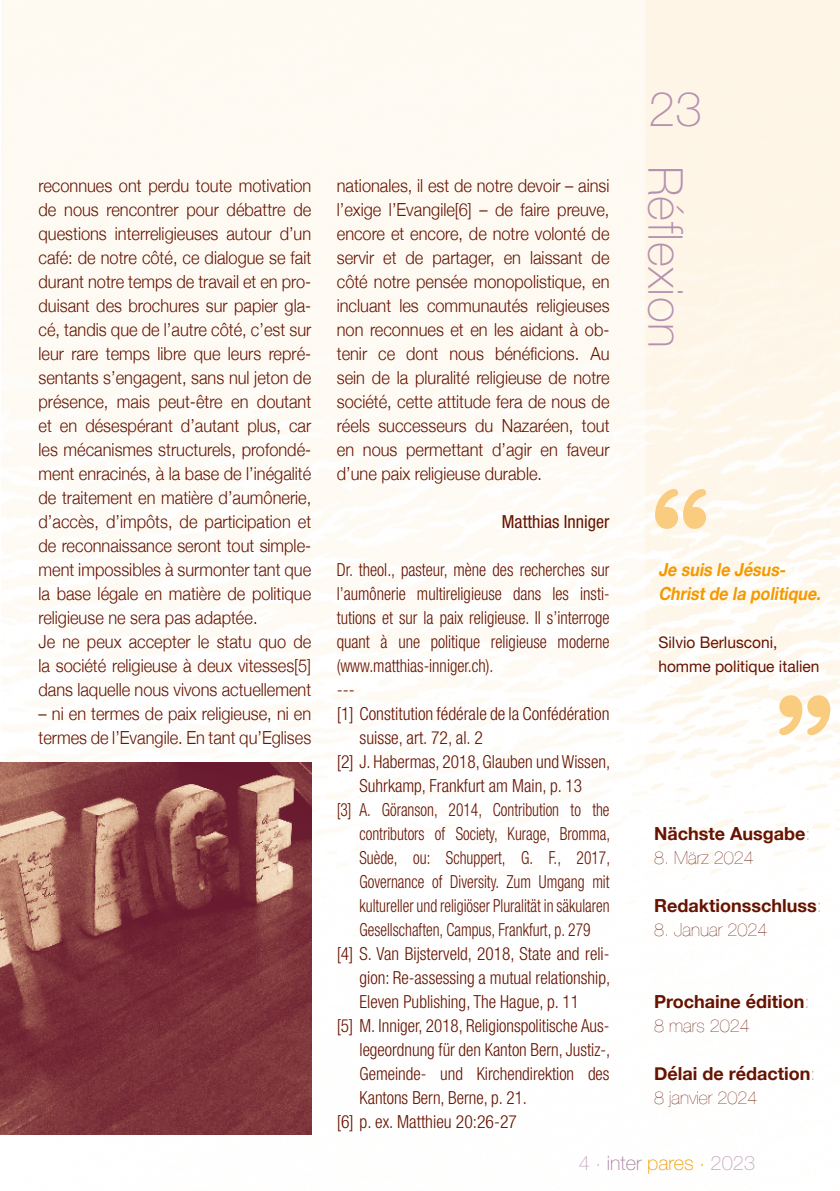
<style>
.page{position:relative;width:840px;height:1191px;background:#fff}
.page>*{position:absolute;margin:0;border:0;box-sizing:border-box;transform-origin:0 0}
.t1{font:700 condensed 144px "Helvetica Rounded";color:#f9cc80}
.t2{font:100 48px "Helvetica Neue";letter-spacing:.005em;color:#b590af}
.t3{font:100 20px "Helvetica Neue";color:#c4a6bf}
.t4{font:300 18px/24px "Helvetica Neue";color:#661300;scale:.91 1}
.t5{font:300 condensed 18px "Helvetica Neue";color:#661300;scale:.86 1}
.t6{font:300 condensed 18px "Helvetica Neue";color:#661300;scale:.92 1}
.t7{font:300 condensed 18px "Helvetica Neue";color:#661300;scale:.96 1}
.t8{font:300 condensed 18px "Helvetica Neue";color:#661300;scale:.95 1}
.t9{font:300 condensed 18px "Helvetica Neue";color:#661300}
.t10{font:700 18px/24px "Helvetica Neue";color:#661300}
.t11{font:italic 700 18px/24px "Helvetica Neue";color:#f39900;scale:.89 1}
.t12{font:200 18px "Helvetica Neue";color:#661300}
.t13{font:condensed 18px "Helvetica Neue";color:#661300}
.t14{font:16px/24px "Helvetica Neue";color:#661300}
.s1{font-weight:200}
.s2{color:#a6799f}
.s3{color:#f39900}
</style>
<div class="page">
<img style="left:0;top:0;width:839px;height:1168px">
<img style="left:0;top:763px;width:311px;height:371px">
<p class="t4" style="left:38px;top:173px;width:301px">reconnues ont perdu toute motivation de nous rencontrer pour débattre de questions interreligieuses autour d’un café: de notre côté, ce dialogue se fait durant notre temps de travail et en pro&shy;duisant des brochures sur papier gla&shy;cé, tandis que de l’autre côté, c’est sur leur rare temps libre que leurs repré&shy;sentants s’engagent, sans nul jeton de présence, mais peut-être en doutant et en désespérant d’autant plus, car les mécanismes structurels, profondé&shy;ment enracinés, à la base de l’inégalité de traitement en matière d’aumônerie, d’accès, d’impôts, de participation et de reconnaissance seront tout simple&shy;ment impossibles à surmonter tant que la base légale en matière de politique religieuse ne sera pas adaptée.<br>Je ne peux accepter le statu quo de la société religieuse à deux vitesses[5] dans laquelle nous vivons actuellement</p>
<p class="t4" style="left:38px;top:701px;width:301px">– ni en termes de paix religieuse, ni en termes de l’Evangile. En tant qu’Eglises</p>
<p class="t4" style="left:336px;top:173px;width:301px;text-align:justify">nationales, il est de notre devoir – ainsi l’exige l’Evangile[6] – de faire preuve, encore et encore, de notre volonté de servir et de partager, en laissant de côté notre pensée monopolistique, en incluant les communautés religieuses non reconnues et en les aidant à ob&shy;tenir ce dont nous bénéficions. Au sein de la pluralité religieuse de notre société, cette attitude fera de nous de réels successeurs du Nazaréen, tout en nous permettant d’agir en faveur d’une paix religieuse durable.</p>
<p class="t13" style="left:501px;top:511px;width:109px">Matthias Inniger</p>
<p class="t6" style="left:336px;top:559px;width:298px">Dr. theol., pasteur, mène des recherches sur</p>
<p class="t6" style="left:336px;top:583px;width:298px">l’aumônerie multireligieuse dans les insti-</p>
<p class="t6" style="left:336px;top:607px;width:298px">tutions et sur la paix religieuse. Il s’interroge</p>
<p class="t6" style="left:336px;top:631px;width:298px">quant à une politique religieuse moderne</p>
<p class="t6" style="left:336px;top:655px;width:172px">(www.matthias-inniger.ch).</p>
<p class="t9" style="left:336px;top:679px;width:19px">---</p>
<p class="t9" style="left:336px;top:703px;width:274px">[1] Constitution fédérale de la Confédération</p>
<p class="t9" style="left:359px;top:727px;width:125px">suisse, art. 72, al. 2</p>
<p class="t9" style="left:336px;top:751px;width:275px">[2] J. Habermas, 2018, Glauben und Wissen,</p>
<p class="t7" style="left:359px;top:775px;width:233px">Suhrkamp, Frankfurt am Main, p. 13</p>
<p class="t5" style="left:336px;top:799px;width:318px">[3] A. Göranson, 2014, Contribution to the</p>
<p class="t5" style="left:359px;top:823px;width:293px">contributors of Society, Kurage, Bromma,</p>
<p class="t5" style="left:359px;top:847px;width:293px">Suède, ou: Schuppert, G. F., 2017,</p>
<p class="t5" style="left:359px;top:871px;width:292px">Governance of Diversity. Zum Umgang mit</p>
<p class="t5" style="left:359px;top:895px;width:292px">kultureller und religiöser Pluralität in säkularen</p>
<p class="t5" style="left:359px;top:919px;width:270px">Gesellschaften, Campus, Frankfurt, p. 279</p>
<p class="t7" style="left:336px;top:943px;width:285px">[4] S. Van Bijsterveld, 2018, State and reli-</p>
<p class="t7" style="left:359px;top:967px;width:262px">gion: Re-assessing a mutual relationship,</p>
<p class="t7" style="left:359px;top:991px;width:230px">Eleven Publishing, The Hague, p. 11</p>
<p class="t8" style="left:336px;top:1015px;width:288px">[5] M. Inniger, 2018, Religionspolitische Aus-</p>
<p class="t8" style="left:359px;top:1039px;width:265px">legeordnung für den Kanton Bern, Justiz-,</p>
<p class="t8" style="left:359px;top:1063px;width:264px">Gemeinde- und Kirchendirektion des</p>
<p class="t8" style="left:359px;top:1087px;width:178px">Kantons Bern, Berne, p. 21.</p>
<p class="t9" style="left:336px;top:1111px;width:181px">[6] p. ex. Matthieu 20:26-27</p>
<h2 class="t2" style="left:648px;top:81px;width:55px">23</h2>
<h2 class="t2" style="left:692px;top:166px;width:183px;rotate:90deg">Réflexion</h2>
<h1 class="t1" style="left:649px;top:455px;width:63px">“</h1>
<p class="t11" style="left:658px;top:557px;width:188px">Je suis le Jésus-<br>Christde la politique.</p>
<p class="t14" style="left:658px;top:630px;width:163px">Silvio Berlusconi, homme politique italien</p>
<h1 class="t1" style="left:773px;top:662px;width:63px">”</h1>
<p class="t10" style="left:653px;top:821px;width:158px">Nächste Ausgabe<span class="s1">:</span></p>
<p class="t12" style="left:653px;top:847px;width:101px">8. März 2024</p>
<p class="t10" style="left:653px;top:893px;width:169px">Redaktionsschluss<span class="s1">:</span></p>
<p class="t12" style="left:653px;top:919px;width:115px">8. Januar 2024</p>
<p class="t10" style="left:653px;top:989px;width:157px">Prochaine édition<span class="s1">:<br>8 mars 2024</span></p>
<p class="t10" style="left:653px;top:1061px;width:163px">Délai de rédaction<span class="s1">:<br>8 janvier 2024</span></p>
<p class="t3" style="left:578px;top:1151px;width:178px">4 . <span class="s2">inter</span> <span class="s3">pares </span><sup>.</sup> 2023</p>
</div>
